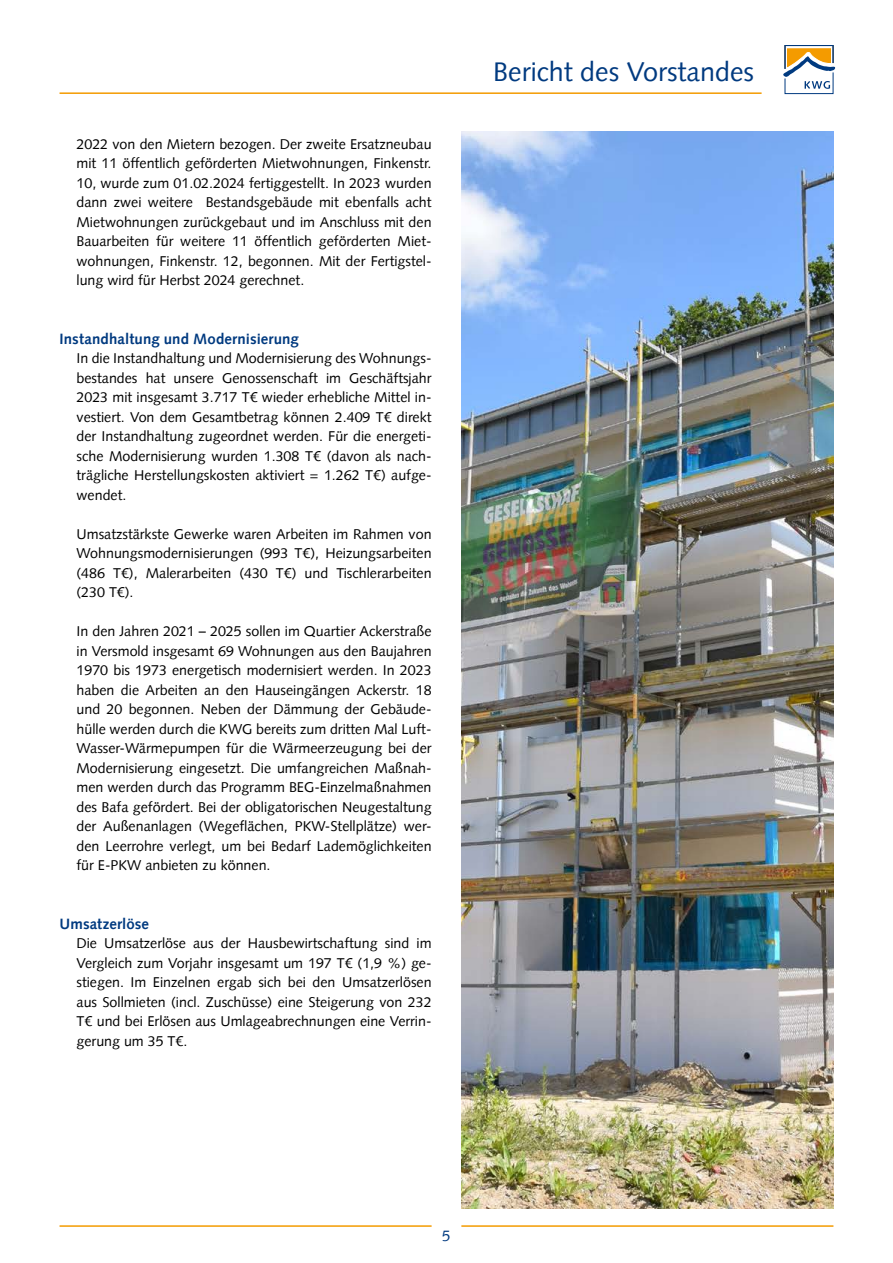
<style>
.page{position:relative;width:893px;height:1263px;background:#fff}
.page>*{position:absolute;margin:0;border:0;box-sizing:border-box;transform-origin:0 0}
.t1{font:27px "Syntax LT Std";color:#003a80}
.t2{font:700 15px "Syntax LT Std";letter-spacing:.005em;color:#003a80}
.t3{font:15px "Syntax LT Std";color:#003a80}
.t4{font:14.25px/19.5px "Syntax LT Std";color:#000;text-align:justify}
</style>
<div class="page">
<img style="left:461px;top:132px;width:372px;height:1077px">
<svg style="left:783px;top:45px;width:53px;height:49px"></svg>
<hr style="left:60px;top:92px;width:702px;height:2px;background:#f49b00">
<hr style="left:60px;top:1225px;width:372px;height:2px;background:#f49b00">
<hr style="left:461px;top:1225px;width:372px;height:2px;background:#f49b00">
<p class="t4" style="left:77px;top:134px;width:357px">2022 von den Mietern bezogen. Der zweite Ersatzneubau mit 11 öffentlich geförderten Mietwohnungen, Finkenstr.<br>10, wurde zum 01.02.2024 fertiggestellt. In 2023 wurden dann zwei weitere Bestandsgebäude mit ebenfalls acht Mietwohnungen zurückgebaut und im Anschluss mit den Bauarbeiten für weitere 11 öffentlich geförderten Miet&shy;wohnungen, Finkenstr. 12, begonnen. Mit der Fertigstel&shy;lung wird für Herbst 2024 gerechnet.</p>
<p class="t2" style="left:60px;top:330px;width:241px">Instandhaltung und Modernisierung</p>
<p class="t4" style="left:77px;top:349px;width:357px">In die Instandhaltung und Modernisierung des Wohnungs&shy;bestandes hat unsere Genossenschaft im Geschäftsjahr 2023 mit insgesamt 3.717 T€ wieder erhebliche Mittel in&shy;vestiert. Von dem Gesamtbetrag können 2.409 T€ direkt der Instandhaltung zugeordnet werden. Für die energeti&shy;sche Modernisierung wurden 1.308 T€ (davon als nach&shy;trägliche Herstellungskosten aktiviert = 1.262 T€) aufge&shy;wendet.</p>
<p class="t4" style="left:77px;top:524px;width:357px">Umsatzstärkste Gewerke waren Arbeiten im Rahmen von Wohnungsmodernisierungen (993 T€), Heizungsarbeiten (486 T€), Malerarbeiten (430 T€) und Tischlerarbeiten (230 T€).</p>
<p class="t4" style="left:77px;top:622px;width:357px">In den Jahren 2021 – 2025 sollen im Quartier Ackerstraße in Versmold insgesamt 69 Wohnungen aus den Baujahren 1970 bis 1973 energetisch modernisiert werden. In 2023 haben die Arbeiten an den Hauseingängen Ackerstr. 18 und 20 begonnen. Neben der Dämmung der Gebäude&shy;hülle werden durch die KWG bereits zum dritten Mal Luft-Wasser-Wärmepumpen für die Wärmeerzeugung bei der Modernisierung eingesetzt. Die umfangreichen Maßnah&shy;men werden durch das Programm BEG-Einzelmaßnahmen des Bafa gefördert. Bei der obligatorischen Neugestaltung der Außenanlagen (Wegeflächen, PKW-Stellplätze) wer&shy;den Leerrohre verlegt, um bei Bedarf Lademöglichkeiten für E-PKW anbieten zu können.</p>
<p class="t2" style="left:60px;top:915px;width:91px">Umsatzerlöse</p>
<p class="t4" style="left:77px;top:934px;width:357px">Die Umsatzerlöse aus der Hausbewirtschaftung sind im Vergleich zum Vorjahr insgesamt um 197 T€ (1,9 %) ge&shy;stiegen. Im Einzelnen ergab sich bei den Umsatzerlösen aus Sollmieten (incl. Zuschüsse) eine Steigerung von 232<br>T€ und bei Erlösen aus Umlageabrechnungen eine Verrin&shy;gerung um 35 T€.</p>
<h1 class="t1" style="left:493px;top:55px;width:262px">Bericht des Vorstandes</h1>
<p class="t3" style="left:442px;top:1227px;width:10px">5</p>
</div>
